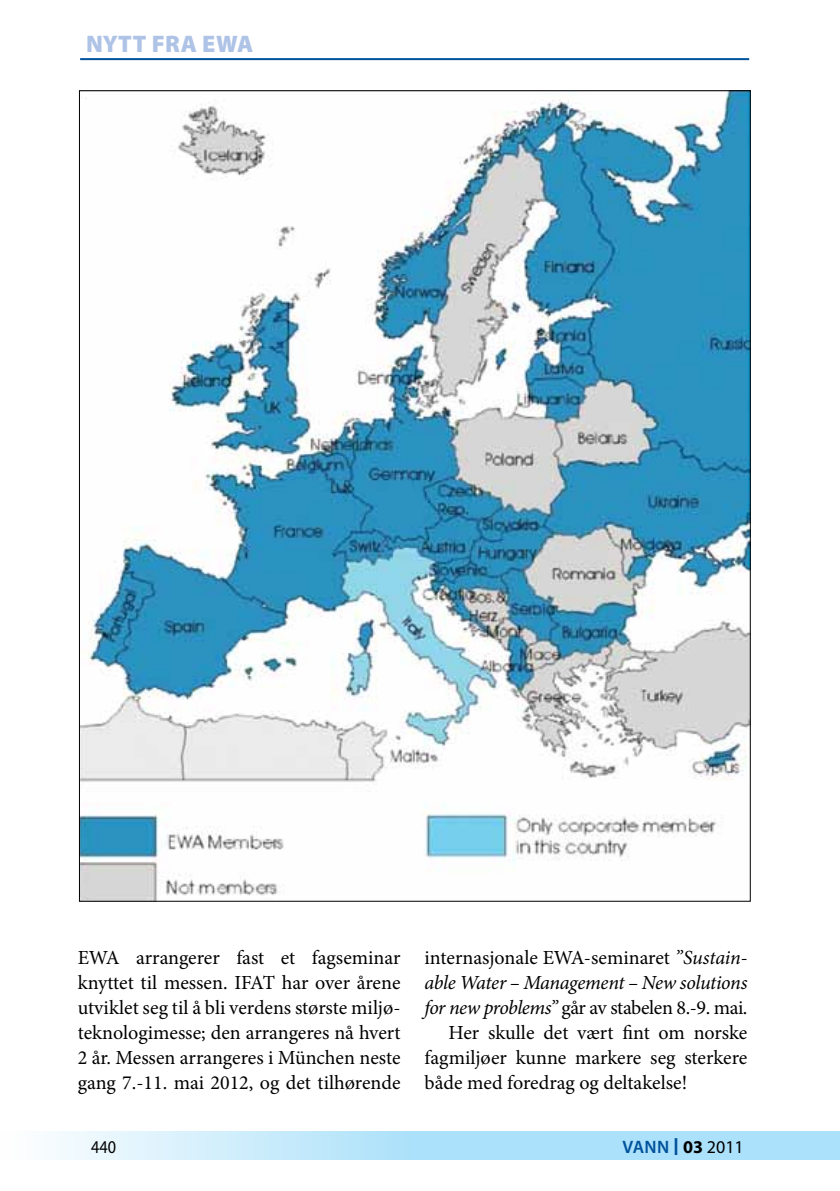
<style>
.page{position:relative;width:840px;height:1191px;background:#fff}
.page>*{position:absolute;margin:0;border:0;box-sizing:border-box;transform-origin:0 0}
.t1{font:900 24px "Myriad Pro";letter-spacing:.02em;color:#aec3e6}
.t2{font:20px/25px "Minion Pro";letter-spacing:-.005em;color:#000;text-align:justify}
.t3{font:20px "Minion Pro";letter-spacing:-.025em;color:#000}
.t4{font:italic 20px "Minion Pro";letter-spacing:-.02em;color:#000}
.t5{font:600 18px "Myriad Pro";color:#00529c}
.t6{font:18px "Myriad Pro";color:#000;scale:.9 1}
.s1{font-style:italic}
.s2{font-size:25px}
.s3{font-weight:700;color:#000}
.s4{font-weight:400;color:#000}
</style>
<div class="page">
<svg style="left:55px;top:1131px;width:784px;height:29px;background:#bbe6fa"></svg>
<hr style="left:80px;top:58px;width:668px;height:2px;background:#00529c">
<img style="left:81px;top:92px;width:667px;height:807px">
<p class="t1" style="left:86px;top:30px;width:169px">NYTT FRA EWA</p>
<p class="t2" style="left:78px;top:945px;width:324px">EWA arrangerer fast et fagseminar knyttet til messen. IFAT har over årene utviklet seg til å bli verdens største miljø&shy;teknologimesse; den arrangeres nå hvert 2 år. Messen arrangeres i München neste gang 7.-11. mai 2012, og det tilhørende</p>
<p class="t2" style="left:424px;top:945px;width:324px">internasjonale EWA-seminaret <span class="s1">”Sustain-</span></p>
<p class="t4" style="left:424px;top:969px;width:324px">able Water – Management – New solutions</p>
<p class="t3" style="left:424px;top:994px;width:324px"><span class="s1">for new problems”</span> går av stabelen 8.-9. mai.</p>
<p class="t2" style="left:448px;top:1020px;width:300px">Her skulle det vært fint om norske</p>
<p class="t2" style="left:424px;top:1045px;width:324px">fagmiljøer kunne markere seg sterkere</p>
<p class="t2" style="left:424px;top:1070px;width:264px">både med foredrag og deltakelse!</p>
<p class="t6" style="left:91px;top:1135px;width:29px">440</p>
<p class="t5" style="left:622px;top:1135px;width:123px">VANN <span class="s2">I</span> <span class="s3">03</span> <span class="s4">2011</span></p>
</div>
